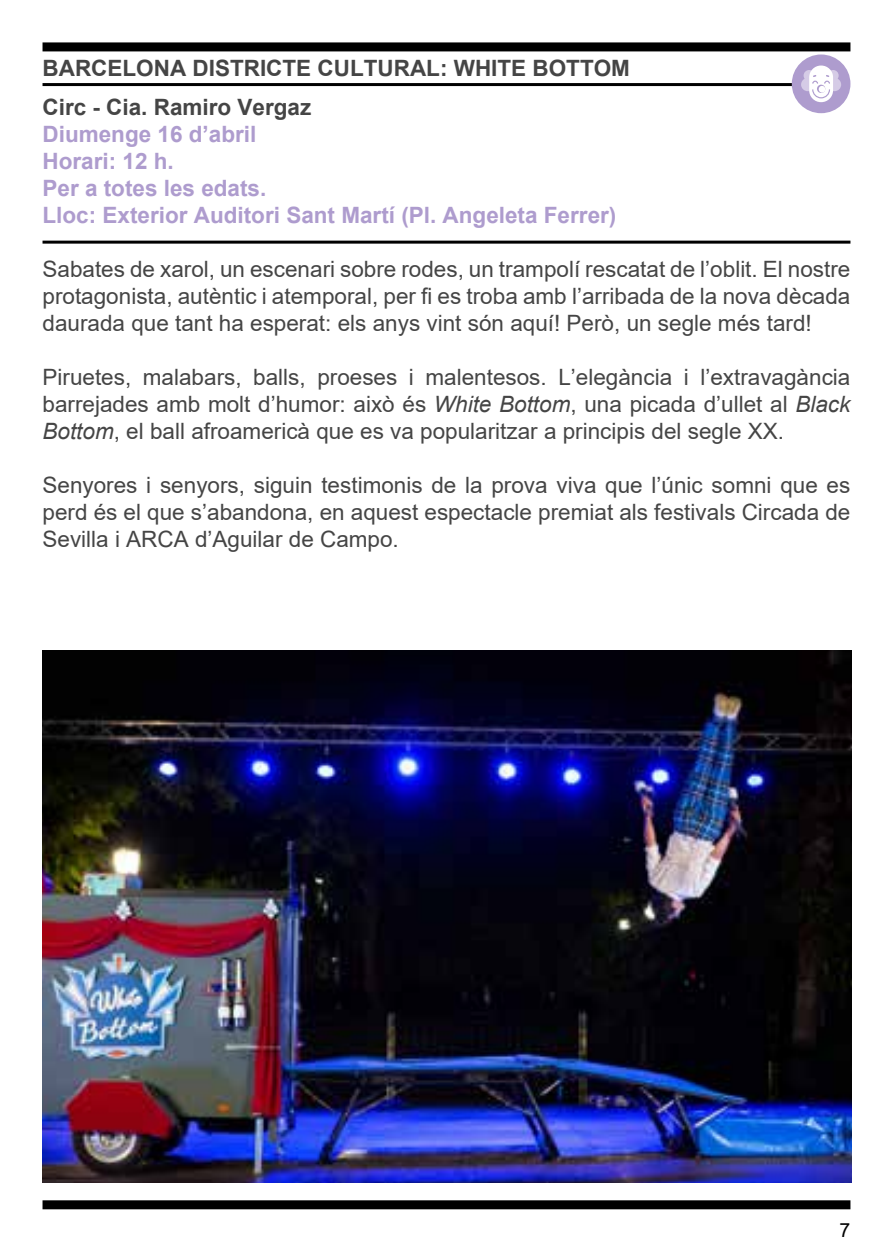
<style>
.page{position:relative;width:893px;height:1259px;background:#fff}
.page>*{position:absolute;margin:0;border:0;box-sizing:border-box;transform-origin:0 0}
.t1{font:22.5px/27px "Arial";color:#454545;text-align:justify}
.t2{font:700 22.5px/27px "Arial";color:#ae9cce}
.t3{font:700 22.5px/39px "Arial";color:#454545}
.t4{font:19.5px "Arial";color:#000}
.s1{font-style:italic}
</style>
<div class="page">
<div style="left:43px;top:42px;width:807px;height:9px;background:#000"></div>
<div style="left:43px;top:1200px;width:807px;height:9px;background:#000"></div>
<hr style="left:43px;top:83px;width:794px;height:3px;background:#000">
<img style="left:43px;top:650px;width:808px;height:532px">
<hr style="left:43px;top:241px;width:807px;height:3px;background:#000">
<div style="left:792px;top:54px;width:58px;height:59px;background:#ae9cce;border-radius:50%"></div>
<svg style="left:801px;top:66px;width:40px;height:36px"></svg>
<p class="t3" style="left:43px;top:49px;width:589px">BARCELONA DISTRICTE CULTURAL: WHITE BOTTOM<br>Circ - Cia. Ramiro Vergaz</p>
<p class="t2" style="left:43px;top:121px;width:575px">Diumenge 16 d’abril<br>Horari: 12 h.<br>Per a totes les edats.<br>Lloc: Exterior Auditori Sant Martí (Pl. Angeleta Ferrer)</p>
<p class="t1" style="left:43px;top:255px;width:809px">Sabates de xarol, un escenari sobre rodes, un trampolí rescatat de l’oblit. El nostre protagonista, autèntic i atemporal, per fi es troba amb l’arribada de la nova dècada daurada que tant ha esperat: els anys vint són aquí! Però, un segle més tard!</p>
<p class="t1" style="left:43px;top:363px;width:809px">Piruetes, malabars, balls, proeses i malentesos. L’elegància i l’extravagància barrejades amb molt d’humor: això és <span class="s1">White Bottom</span>, una picada d’ullet al <span class="s1">Black Bottom</span>, el ball afroamericà que es va popularitzar a principis del segle XX.</p>
<p class="t1" style="left:43px;top:471px;width:809px">Senyores i senyors, siguin testimonis de la prova viva que l’únic somni que es perd és el que s’abandona, en aquest espectacle premiat als festivals Circada de Sevilla i ARCA d’Aguilar de Campo.</p>
<p class="t4" style="left:840px;top:1217px;width:12px">7</p>
</div>
